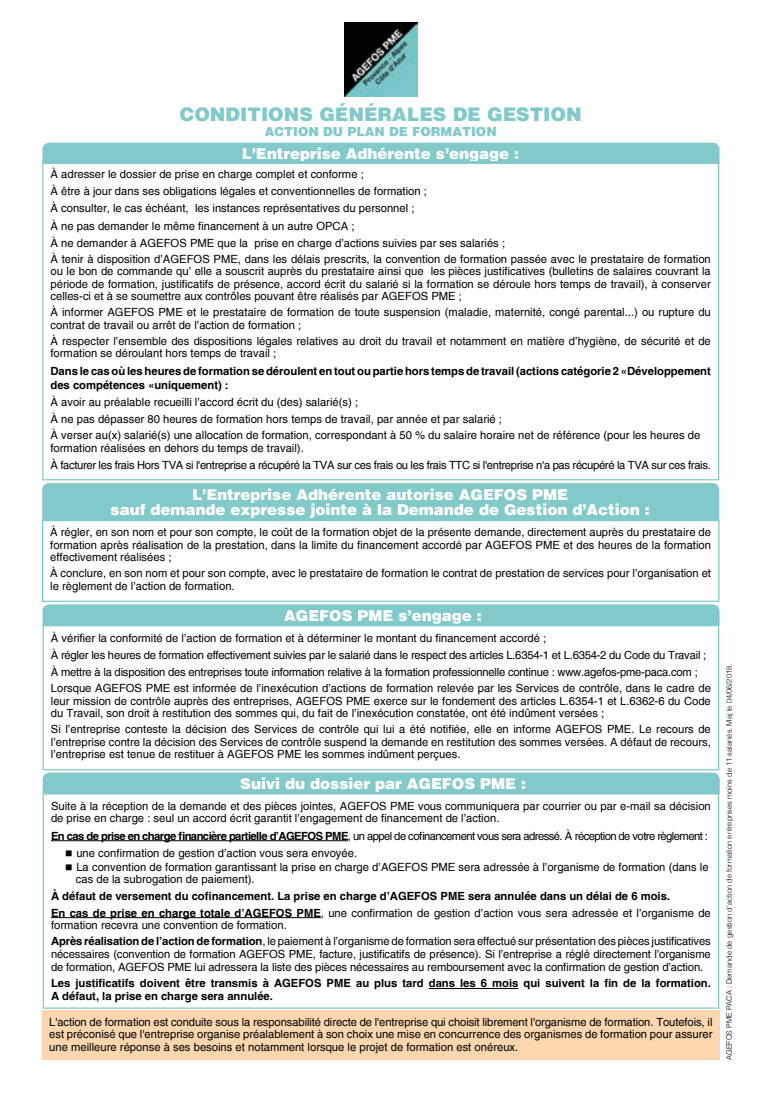
<style>
.page{position:relative;width:762px;height:1099px;background:#fff}
.page>*{position:absolute;margin:0;border:0;box-sizing:border-box;transform-origin:0 0}
.t1{font:900 18.75px "Helvetica";color:#82cac9}
.t2{font:900 15px/15px "Helvetica";color:#fff;text-align:center}
.t3{font:900 12.5px "Helvetica";color:#82cac9}
.t4{font:11.25px/12.5px "Helvetica";color:#000}
.t5{font:700 11.25px/13.8px "Helvetica";color:#000}
.t6{font:11.25px/17.2px "Helvetica";letter-spacing:-.02em;color:#000}
.t7{font:11.25px "Helvetica";letter-spacing:-.03em;color:#000}
.t8{font:11.25px "Helvetica";letter-spacing:-.05em;color:#000}
.t9{font:300 7.5px "Helvetica";color:#000}
.s1{font-weight:700}
.s2{font-weight:400}
</style>
<div class="page">
<div style="left:42px;top:143px;width:677px;height:21px;background:#82cac9"></div>
<div style="left:42px;top:483px;width:677px;height:37px;background:#82cac9"></div>
<div style="left:42px;top:520px;width:677px;height:82px;border:1px solid #82cac9"></div>
<div style="left:43px;top:604px;width:676px;height:21px;background:#82cac9"></div>
<div style="left:43px;top:625px;width:676px;height:145px;border:1px solid #82cac9"></div>
<div style="left:43px;top:772px;width:677px;height:21px;background:#82cac9"></div>
<hr style="left:51px;top:840px;width:297px;height:1px;background:#000">
<hr style="left:51px;top:917px;width:270px;height:1px;background:#000">
<hr style="left:429px;top:988px;width:89px;height:1px;background:#000">
<div style="left:43px;top:793px;width:676px;height:215px;border:1px solid #82cac9"></div>
<div style="left:42px;top:1010px;width:678px;height:49px;background:#fcd6af"></div>
<img style="left:344px;top:23px;width:74px;height:74px">
<h1 class="t1" style="left:180px;top:102px;width:404px">CONDITIONS GÉNÉRALES DE GESTION</h1>
<p class="t3" style="left:265px;top:123px;width:233px">ACTION DU PLAN DE FORMATION</p>
<h2 class="t2" style="left:242px;top:146px;width:279px">L’Entreprise Adhérente s’engage :</h2>
<p class="t4" style="left:51px;top:165px;width:456px;line-height:17.2px">À adresser le dossier de prise en charge complet et conforme ;<br>À être à jour dans ses obligations légales et conventionnelles de formation ;<br>À consulter, le cas échéant, les instances représentatives du personnel ;<br>À ne pas demander le même financement à un autre OPCA ;<br>À ne demander à AGEFOS PME que la prise en charge d’actions suivies par ses salariés ;</p>
<p class="t4" style="left:51px;top:253px;width:662px;text-align:justify">À tenir à disposition d’AGEFOS PME, dans les délais prescrits, la convention de formation passée avec le prestataire de formation ou le bon de commande qu’ elle a souscrit auprès du prestataire ainsi que les pièces justificatives (bulletins de salaires couvrant la période de formation, justificatifs de présence, accord écrit du salarié si la formation se déroule hors temps de travail), à conserver celles-ci et à se soumettre aux contrôles pouvant être réalisés par AGEFOS PME ;</p>
<p class="t4" style="left:51px;top:306px;width:662px">À informer AGEFOS PME et le prestataire de formation de toute suspension (maladie, maternité, congé parental...) ou rupture du contrat de travail ou arrêt de l’action de formation ;</p>
<p class="t4" style="left:51px;top:335px;width:662px">À respecter l’ensemble des dispositions légales relatives au droit du travail et notamment en matière d’hygiène, de sécurité et de formation se déroulant hors temps de travail ;</p>
<p class="t5" style="left:51px;top:364px;width:662px">Dans le cas où les heures de formation se déroulent en tout ou partie hors temps de travail (actions catégorie 2 «Développement des compétences «uniquement) :</p>
<p class="t4" style="left:51px;top:393px;width:453px;line-height:17.2px">À avoir au préalable recueilli l’accord écrit du (des) salarié(s) ;<br>À ne pas dépasser 80 heures de formation hors temps de travail, par année et par salarié ;</p>
<p class="t4" style="left:51px;top:429px;width:651px">À verser au(x) salarié(s) une allocation de formation, correspondant à 50 % du salaire horaire net de référence (pour les heures de formation réalisées en dehors du temps de travail).</p>
<p class="t7" style="left:51px;top:458px;width:662px">À facturer les frais Hors TVA si l'entreprise a récupéré la TVA sur ces frais ou les frais TTC si l'entreprise n'a pas récupéré la TVA sur ces frais.</p>
<h2 class="t2" style="left:110px;top:487px;width:541px">L’Entreprise Adhérente autorise AGEFOS PME<br>sauf demande expresse jointe à la Demande de Gestion d’Action :</h2>
<p class="t4" style="left:50px;top:526px;width:662px;text-align:justify">À régler, en son nom et pour son compte, le coût de la formation objet de la présente demande, directement auprès du prestataire de formation après réalisation de la prestation, dans la limite du financement accordé par AGEFOS PME et des heures de la formation effectivement réalisées ;</p>
<p class="t4" style="left:50px;top:567px;width:662px">À conclure, en son nom et pour son compte, avec le prestataire de formation le contrat de prestation de services pour l’organisation et le règlement de l’action de formation.</p>
<h2 class="t2" style="left:284px;top:607px;width:199px">AGEFOS PME s’engage :</h2>
<p class="t6" style="left:51px;top:629px;width:657px">À vérifier la conformité de l’action de formation et à déterminer le montant du financement accordé ;<br>À régler les heures de formation effectivement suivies par le salarié dans le respect des articles L.6354-1 et L.6354-2 du Code du Travail ;<br>À mettre à la disposition des entreprises toute information relative à la formation professionnelle continue : www.agefos-pme-paca.com ;</p>
<p class="t4" style="left:51px;top:682px;width:661px;text-align:justify">Lorsque AGEFOS PME est informée de l’inexécution d’actions de formation relevée par les Services de contrôle, dans le cadre de leur mission de contrôle auprès des entreprises, AGEFOS PME exerce sur le fondement des articles L.6354-1 et L.6362-6 du Code du Travail, son droit à restitution des sommes qui, du fait de l’inexécution constatée, ont été indûment versées ;</p>
<p class="t4" style="left:51px;top:723px;width:661px;text-align:justify">Si l’entreprise conteste la décision des Services de contrôle qui lui a été notifiée, elle en informe AGEFOS PME. Le recours de l’entreprise contre la décision des Services de contrôle suspend la demande en restitution des sommes versées. A défaut de recours, l’entreprise est tenue de restituer à AGEFOS PME les sommes indûment perçues.</p>
<h2 class="t2" style="left:240px;top:775px;width:287px">Suivi du dossier par AGEFOS PME :</h2>
<p class="t4" style="left:51px;top:800px;width:661px">Suite à la réception de la demande et des pièces jointes, AGEFOS PME vous communiquera par courrier ou par e-mail sa décision de prise en charge : seul un accord écrit garantit l’engagement de financement de l’action.</p>
<p class="t8" style="left:51px;top:829px;width:658px"><span class="s1">En cas de prise en charge financière partielle d’AGEFOS PME</span>, un appel de cofinancement vous sera adressé. À réception de votre règlement :</p>
<p class="t4" style="left:65px;top:847px;width:293px">■ une confirmation de gestion d’action vous sera envoyée.</p>
<p class="t4" style="left:76px;top:860px;width:634px;text-indent:-11px">■ La convention de formation garantissant la prise en charge d’AGEFOS PME sera adressée à l’organisme de formation (dans le cas de la subrogation de paiement).</p>
<p class="t5" style="left:51px;top:889px;width:661px;line-height:16px">À défaut de versement du cofinancement. La prise en charge d’AGEFOS PME sera annulée dans un délai de 6 mois.<br>En cas de prise en charge totale d’AGEFOS PME<span class="s2">, une confirmation de gestion d’action vous sera adressée et l’organisme de</span></p>
<p class="t4" style="left:51px;top:917px;width:661px;line-height:16px">formation recevra une convention de formation.<br><span class="s1">Après réalisation de l’action de formation</span>, le paiement à l’organisme de formation sera effectué sur présentation des pièces justificatives</p>
<p class="t4" style="left:51px;top:947px;width:661px;line-height:13.8px">nécessaires (convention de formation AGEFOS PME, facture, justificatifs de présence). Si l’entreprise a réglé directement l’organisme de formation, AGEFOS PME lui adressera la liste des pièces nécessaires au remboursement avec la confirmation de gestion d’action.</p>
<p class="t5" style="left:51px;top:977px;width:661px;line-height:12.5px">Les justificatifs doivent être transmis à AGEFOS PME au plus tard dans les 6 mois qui suivent la fin de la formation.<br>A défaut, la prise en charge sera annulée.</p>
<p class="t4" style="left:49px;top:1015px;width:665px;text-align:justify">L'action de formation est conduite sous la responsabilité directe de l'entreprise qui choisit librement l'organisme de formation. Toutefois, il est préconisé que l'entreprise organise préalablement à son choix une mise en concurrence des organismes de formation pour assurer une meilleure réponse à ses besoins et notamment lorsque le projet de formation est onéreux.</p>
<p class="t9" style="left:725px;top:1059px;width:397px;rotate:-90deg">AGEFOS PME PACA : Demande de gestion d’action de formation entreprises moins de 11 salariés. Maj le 04/06/2018.</p>
</div>
